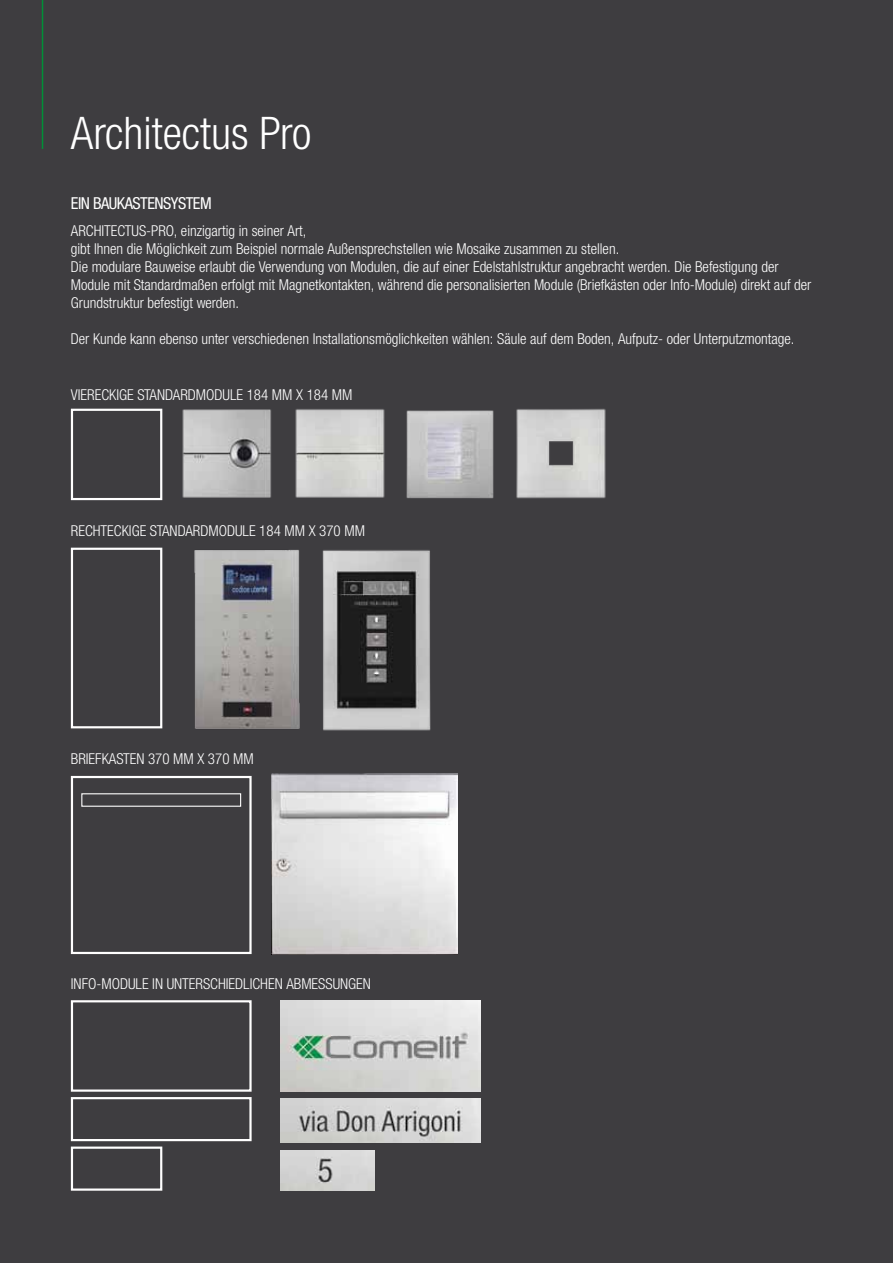
<style>
.page{position:relative;width:893px;height:1263px;background:#3e3d40}
.page>*{position:absolute;margin:0;border:0;box-sizing:border-box;transform-origin:0 0}
.t1{font:300 condensed 45px "Helvetica Neue LTW1 G";color:#fff}
.t2{font:condensed 16.5px "Helvetica Neue LTW1 G";letter-spacing:-.03em;color:#fff}
.t3{font:300 condensed 15px/18px "Helvetica Neue LTW1 G";color:#fff}
</style>
<div class="page">
<div style="left:71px;top:409px;width:91px;height:91px;border:2px solid #fff"></div>
<div style="left:71px;top:776px;width:181px;height:178px;border:2px solid #fff"></div>
<div style="left:81px;top:793px;width:160px;height:14px;border:1px solid #fff"></div>
<div style="left:71px;top:1000px;width:181px;height:92px;border:2px solid #fff"></div>
<div style="left:71px;top:1097px;width:181px;height:44px;border:2px solid #fff"></div>
<div style="left:71px;top:1146px;width:91px;height:45px;border:2px solid #fff"></div>
<div style="left:71px;top:548px;width:91px;height:180px;border:2px solid #fff"></div>
<img style="left:524px;top:408px;width:82px;height:91px">
<img style="left:417px;top:409px;width:107px;height:90px">
<img style="left:151px;top:408px;width:113px;height:93px">
<img style="left:264px;top:409px;width:153px;height:90px">
<img style="left:358px;top:550px;width:73px;height:181px">
<img style="left:135px;top:547px;width:223px;height:184px">
<img style="left:271px;top:773px;width:186px;height:181px">
<img style="left:281px;top:1150px;width:93px;height:41px">
<img style="left:281px;top:1001px;width:199px;height:90px">
<img style="left:281px;top:1098px;width:199px;height:45px">
<hr style="left:42px;top:0;width:1px;height:149px;background:#009037">
<h1 class="t1" style="left:71px;top:107px;width:242px">Architectus Pro</h1>
<p class="t2" style="left:71px;top:193px;width:142px">EIN BAUKASTENSYSTEM</p>
<p class="t3" style="left:71px;top:222px;width:742px">ARCHITECTUS-PRO, einzigartig in seiner Art,<br>gibt Ihnen die Möglichkeit zum Beispiel normale Außensprechstellen wie Mosaike zusammen zu stellen.<br>Die modulare Bauweise erlaubt die Verwendung von Modulen, die auf einer Edelstahlstruktur angebracht werden. Die Befestigung der Module mit Standardmaßen erfolgt mit Magnetkontakten, während die personalisierten Module (Briefkästen oder Info-Module) direkt auf der Grundstruktur befestigt werden.</p>
<p class="t3" style="left:71px;top:330px;width:725px">Der Kunde kann ebenso unter verschiedenen Installationsmöglichkeiten wählen: Säule auf dem Boden, Aufputz- oder Unterputzmontage.</p>
<p class="t3" style="left:71px;top:386px;width:283px">VIERECKIGE STANDARDMODULE 184 MM X 184 MM</p>
<p class="t3" style="left:71px;top:521px;width:16px">Rechteckige</p>
<p class="t3" style="left:150px;top:521px;width:16px">Standardmodule</p>
<p class="t3" style="left:259px;top:521px;width:96px">184 mm X 370 mm</p>
<p class="t3" style="left:71px;top:750px;width:15px">Briefkasten</p>
<p class="t3" style="left:148px;top:750px;width:96px">370 mm x 370 mm</p>
<p class="t3" style="left:71px;top:975px;width:49px">Info-Module</p>
<p class="t3" style="left:152px;top:975px;width:23px">in unterschiedlichen</p>
<p class="t3" style="left:286px;top:975px;width:17px">Abmessungen</p>
</div>
